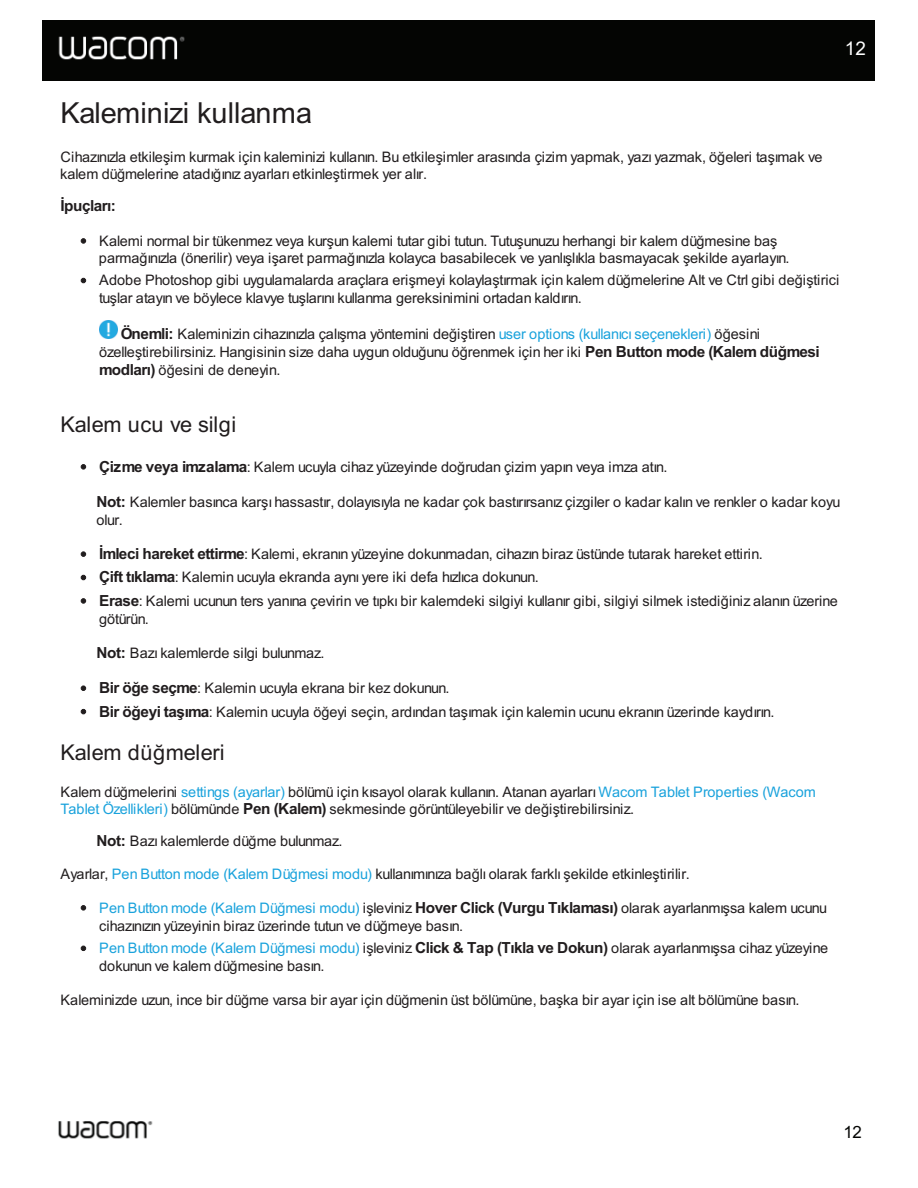
<style>
.page{position:relative;width:918px;height:1188px;background:#fff}
.page>*{position:absolute;margin:0;border:0;box-sizing:border-box;transform-origin:0 0}
.t1{font:32.4px "Arial";letter-spacing:-.005em;color:#211d1e}
.t2{font:24.3px "Arial";letter-spacing:-.005em;color:#211d1e}
.t3{font:18.9px "Arial";color:#040503}
.t4{font:18.9px "Arial";color:#fff}
.t5{font:700 17.1px "Arial";letter-spacing:-.025em;color:#211d1e}
.t6{font:16.2px/17.1px "Arial";letter-spacing:-.005em;color:#211d1e}
.s1{font-weight:700;font-size:17.1px}
.s2{color:#19a2dc}
</style>
<div class="page">
<svg style="left:81px;top:238px;width:5px;height:6px"></svg>
<svg style="left:81px;top:278px;width:5px;height:5px"></svg>
<img style="left:99px;top:321px;width:18px;height:18px">
<svg style="left:81px;top:464px;width:5px;height:6px"></svg>
<svg style="left:81px;top:551px;width:5px;height:6px"></svg>
<svg style="left:81px;top:575px;width:5px;height:5px"></svg>
<svg style="left:81px;top:598px;width:5px;height:6px"></svg>
<svg style="left:81px;top:686px;width:5px;height:5px"></svg>
<svg style="left:81px;top:709px;width:5px;height:5px"></svg>
<svg style="left:81px;top:905px;width:5px;height:6px"></svg>
<svg style="left:81px;top:946px;width:5px;height:5px"></svg>
<div style="left:42px;top:20px;width:833px;height:60px;background:#040503"></div>
<img style="left:58px;top:36px;width:127px;height:24px">
<img style="left:58px;top:1121px;width:95px;height:18px">
<p class="t4" style="left:845px;top:35px;width:23px">12</p>
<h1 class="t1" style="left:60px;top:97px;width:253px">Kaleminizi kullanma</h1>
<p class="t6" style="left:60px;top:149px;width:764px">Cihazınızla etkileşim kurmak için kaleminizi kullanın. Bu etkileşimler arasında çizim yapmak, yazı yazmak, öğeleri taşımak ve kalem düğmelerine atadığınız ayarları etkinleştirmek yer alır.</p>
<p class="t5" style="left:60px;top:197px;width:57px">İpuçları:</p>
<p class="t6" style="left:99px;top:233px;width:692px">Kalemi normal bir tükenmez veya kurşun kalemi tutar gibi tutun. Tutuşunuzu herhangi bir kalem düğmesine baş parmağınızla (önerilir) veya işaret parmağınızla kolayca basabilecek ve yanlışlıkla basmayacak şekilde ayarlayın.</p>
<p class="t6" style="left:99px;top:272px;width:742px">Adobe Photoshop gibi uygulamalarda araçlara erişmeyi kolaylaştırmak için kalem düğmelerine Alt ve Ctrl gibi değiştirici tuşlar atayın ve böylece klavye tuşlarını kullanma gereksinimini ortadan kaldırın.</p>
<p class="t6" style="left:99px;top:325px;width:722px;line-height:18px;text-indent:22px"><span class="s1">Önemli:</span> Kaleminizin cihazınızla çalışma yöntemini değiştiren <span class="s2">user options (kullanıcı seçenekleri)</span> öğesini özelleştirebilirsiniz. Hangisinin size daha uygun olduğunu öğrenmek için her iki <span class="s1">Pen Button mode (Kalem düğmesi modları)</span> öğesini de deneyin.</p>
<h2 class="t2" style="left:60px;top:413px;width:177px">Kalem ucu ve silgi</h2>
<p class="t6" style="left:96px;top:449px;width:746px;line-height:35.1px"><span class="s1">Çizme veya imzalama</span>: Kalem ucuyla cihaz yüzeyinde doğrudan çizim yapın veya imza atın.<br><span class="s1">Not:</span> Kalemler basınca karşı hassastır, dolayısıyla ne kadar çok bastırırsanız çizgiler o kadar kalın ve renkler o kadar koyu</p>
<p class="t6" style="left:96px;top:503px;width:668px;line-height:34.2px">olur.<br><span class="s1">İmleci hareket ettirme</span>: Kalemi, ekranın yüzeyine dokunmadan, cihazın biraz üstünde tutarak hareket ettirin.</p>
<p class="t6" style="left:99px;top:566px;width:740px;line-height:23.4px"><span class="s1">Çift tıklama</span>: Kalemin ucuyla ekranda aynı yere iki defa hızlıca dokunun.<br><span class="s1">Erase</span>: Kalemi ucunun ters yanına çevirin ve tıpkı bir kalemdeki silgiyi kullanır gibi, silgiyi silmek istediğiniz alanın üzerine</p>
<p class="t6" style="left:96px;top:602px;width:355px;line-height:34.7px">götürün.<br><span class="s1">Not:</span> Bazı kalemlerde silgi bulunmaz.<br><span class="s1">Bir öğe seçme</span>: Kalemin ucuyla ekrana bir kez dokunun.</p>
<p class="t6" style="left:99px;top:703px;width:677px"><span class="s1">Bir öğeyi taşıma</span>: Kalemin ucuyla öğeyi seçin, ardından taşımak için kalemin ucunu ekranın üzerinde kaydırın.</p>
<h2 class="t2" style="left:60px;top:741px;width:166px">Kalem düğmeleri</h2>
<p class="t6" style="left:60px;top:783px;width:757px">Kalem düğmelerini <span class="s2">settings (ayarlar)</span> bölümü için kısayol olarak kullanın. Atanan ayarları<span class="s2">Wacom Tablet Properties (Wacom<br>Tablet Özellikleri)</span> bölümünde <span class="s1">Pen (Kalem)</span> sekmesinde görüntüleyebilir ve değiştirebilirsiniz.</p>
<p class="t6" style="left:60px;top:825px;width:631px;line-height:32.4px;text-indent:36px"><span class="s1">Not:</span> Bazı kalemlerde düğme bulunmaz.<br>Ayarlar, <span class="s2">Pen Button mode (Kalem Düğmesi modu)</span> kullanımınıza bağlı olarak farklı şekilde etkinleştirilir.</p>
<p class="t6" style="left:99px;top:899px;width:730px;line-height:18px"><span class="s2">Pen Button mode (Kalem Düğmesi modu)</span> işleviniz <span class="s1">Hover Click (Vurgu Tıklaması)</span> olarak ayarlanmışsa kalem ucunu cihazınızın yüzeyinin biraz üzerinde tutun ve düğmeye basın.</p>
<p class="t6" style="left:99px;top:940px;width:730px;line-height:18px"><span class="s2">Pen Button mode (Kalem Düğmesi modu)</span> işleviniz <span class="s1">Click &amp; Tap (Tıkla ve Dokun)</span> olarak ayarlanmışsa cihaz yüzeyine dokunun ve kalem düğmesine basın.</p>
<p class="t6" style="left:60px;top:992px;width:741px">Kaleminizde uzun, ince bir düğme varsa bir ayar için düğmenin üst bölümüne, başka bir ayar için ise alt bölümüne basın.</p>
<p class="t3" style="left:843px;top:1123px;width:20px">12</p>
</div>
